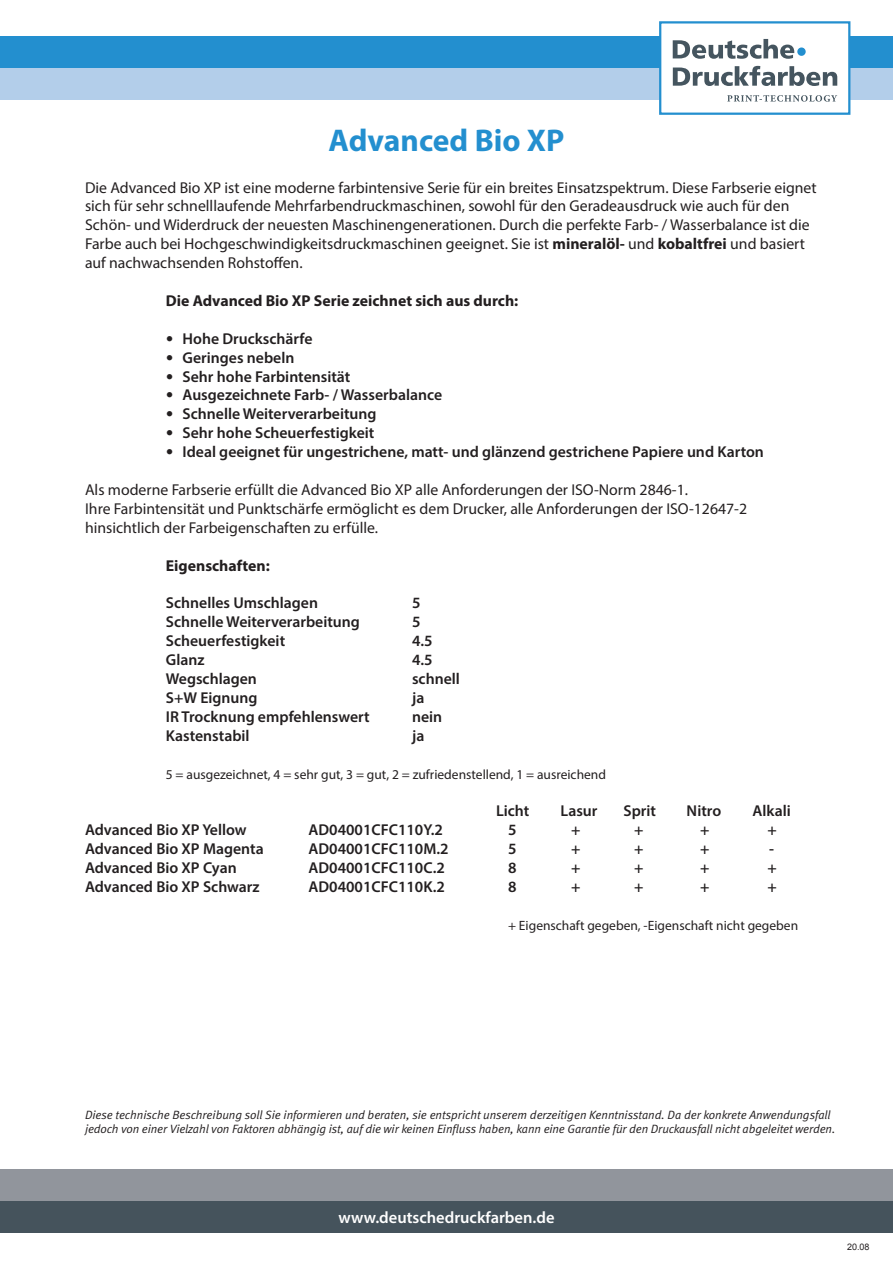
<style>
.page{position:relative;width:893px;height:1263px;background:#fff}
.page>*{position:absolute;margin:0;border:0;box-sizing:border-box;transform-origin:0 0}
.t1{font:700 31.5px "Myriad Pro";color:#238fcf}
.t2{font:600 16.5px "Myriad Pro";color:#fff}
.t3{font:15.75px/18.9px "Myriad Pro";color:#231f20}
.t4{font:600 15.75px "Myriad Pro";color:#231f20}
.t5{font:700 15.75px "Myriad Pro";color:#231f20}
.t6{font:13.5px "Myriad Pro";color:#231f20}
.t7{font:italic 12px/14.4px "Meta Normal";letter-spacing:-.005em;color:#231f20}
.t8{font:9px "Arial";color:#231f20}
.s1{font-weight:700}
.s2{font-family:"Meta Normal";font-weight:400;font-size:15px}
</style>
<div class="page">
<div style="left:0;top:36px;width:893px;height:32px;background:#238fcf"></div>
<div style="left:0;top:1169px;width:893px;height:32px;background:#91959c"></div>
<div style="left:0;top:68px;width:893px;height:32px;background:#b3ceea"></div>
<div style="left:0;top:1201px;width:893px;height:32px;background:#45535c"></div>
<div style="left:659px;top:21px;width:191px;height:94px;background:#fff;border:2px solid #238fcf"></div>
<svg style="left:673px;top:66px;width:164px;height:20px"></svg>
<svg style="left:727px;top:95px;width:110px;height:7px"></svg>
<svg style="left:673px;top:39px;width:121px;height:20px"></svg>
<div style="left:797px;top:47px;width:9px;height:9px;background:#238fcf;border-radius:50%"></div>
<h1 class="t1" style="left:328px;top:120px;width:237px">Advanced Bio XP</h1>
<p class="t3" style="left:85px;top:178px;width:733px">Die Advanced Bio XP ist eine moderne farbintensive Serie für ein breites Einsatzspektrum. Diese Farbserie eignet sich für sehr schnelllaufende Mehrfarbendruckmaschinen, sowohl für den Geradeausdruck wie auch für den Schön- und Widerdruck der neuesten Maschinengenerationen. Durch die perfekte Farb- / Wasserbalance ist die Farbe auch bei Hochgeschwindigkeitsdruckmaschinen geeignet. Sie ist <span class="s1">mineralöl-</span> und <span class="s1">kobaltfrei</span> und basiert auf nachwachsenden Rohstoffen.</p>
<p class="t5" style="left:166px;top:290px;width:354px">Die Advanced Bio XP Serie zeichnet sich aus durch:</p>
<p class="t4" style="left:166px;top:328px;width:148px"><span class="s2">•</span> Hohe Druckschärfe</p>
<p class="t4" style="left:166px;top:347px;width:130px"><span class="s2">•</span> Geringes nebeln</p>
<p class="t4" style="left:166px;top:366px;width:186px"><span class="s2">•</span> Sehr hohe Farbintensität</p>
<p class="t4" style="left:166px;top:385px;width:278px"><span class="s2">•</span> Ausgezeichnete Farb- / Wasserbalance</p>
<p class="t4" style="left:166px;top:404px;width:212px"><span class="s2">•</span> Schnelle Weiterverarbeitung</p>
<p class="t4" style="left:166px;top:423px;width:210px"><span class="s2">•</span> Sehr hohe Scheuerfestigkeit</p>
<p class="t4" style="left:166px;top:442px;width:600px"><span class="s2">•</span> Ideal geeignet für ungestrichene, matt- und glänzend gestrichene Papiere und Karton</p>
<p class="t3" style="left:85px;top:480px;width:664px">Als moderne Farbserie erfüllt die Advanced Bio XP alle Anforderungen der ISO-Norm 2846-1.<br>Ihre Farbintensität und Punktschärfe ermöglicht es dem Drucker, alle Anforderungen der ISO-12647-2 hinsichtlich der Farbeigenschaften zu erfülle.</p>
<p class="t5" style="left:166px;top:555px;width:105px">Eigenschaften:</p>
<p class="t4" style="left:166px;top:593px;width:154px">Schnelles Umschlagen</p>
<p class="t4" style="left:412px;top:593px;width:10px">5</p>
<p class="t4" style="left:166px;top:612px;width:196px">Schnelle Weiterverarbeitung</p>
<p class="t4" style="left:412px;top:612px;width:10px">5</p>
<p class="t4" style="left:166px;top:631px;width:121px">Scheuerfestigkeit</p>
<p class="t4" style="left:412px;top:631px;width:22px">4.5</p>
<p class="t4" style="left:166px;top:650px;width:40px">Glanz</p>
<p class="t4" style="left:412px;top:650px;width:22px">4.5</p>
<p class="t4" style="left:166px;top:669px;width:93px">Wegschlagen</p>
<p class="t4" style="left:412px;top:669px;width:49px">schnell</p>
<p class="t4" style="left:166px;top:688px;width:93px">S+W Eignung</p>
<p class="t4" style="left:412px;top:688px;width:14px">ja</p>
<p class="t4" style="left:166px;top:706px;width:205px">IR Trocknung empfehlenswert</p>
<p class="t4" style="left:412px;top:706px;width:32px">nein</p>
<p class="t4" style="left:166px;top:725px;width:85px">Kastenstabil</p>
<p class="t4" style="left:412px;top:725px;width:14px">ja</p>
<p class="t6" style="left:166px;top:766px;width:442px">5 = ausgezeichnet, 4 = sehr gut, 3 = gut, 2 = zufriedenstellend, 1 = ausreichend</p>
<p class="t4" style="left:496px;top:801px;width:35px">Licht</p>
<p class="t4" style="left:561px;top:801px;width:38px">Lasur</p>
<p class="t4" style="left:624px;top:801px;width:34px">Sprit</p>
<p class="t4" style="left:687px;top:801px;width:36px">Nitro</p>
<p class="t4" style="left:753px;top:801px;width:40px">Alkali</p>
<p class="t4" style="left:85px;top:820px;width:163px">Advanced Bio XP Yellow</p>
<p class="t4" style="left:309px;top:820px;width:136px">AD04001CFC110Y.2</p>
<p class="t4" style="left:508px;top:820px;width:10px">5</p>
<p class="t4" style="left:571px;top:820px;width:11px">+</p>
<p class="t4" style="left:634px;top:820px;width:11px">+</p>
<p class="t4" style="left:700px;top:820px;width:11px">+</p>
<p class="t4" style="left:768px;top:820px;width:11px">+</p>
<p class="t4" style="left:85px;top:839px;width:180px">Advanced Bio XP Magenta</p>
<p class="t4" style="left:309px;top:839px;width:142px">AD04001CFC110M.2</p>
<p class="t4" style="left:508px;top:839px;width:10px">5</p>
<p class="t4" style="left:571px;top:839px;width:11px">+</p>
<p class="t4" style="left:634px;top:839px;width:11px">+</p>
<p class="t4" style="left:700px;top:839px;width:11px">+</p>
<p class="t4" style="left:769px;top:839px;width:6px">-</p>
<p class="t4" style="left:85px;top:858px;width:153px">Advanced Bio XP Cyan</p>
<p class="t4" style="left:309px;top:858px;width:138px">AD04001CFC110C.2</p>
<p class="t4" style="left:508px;top:858px;width:10px">8</p>
<p class="t4" style="left:571px;top:858px;width:11px">+</p>
<p class="t4" style="left:634px;top:858px;width:11px">+</p>
<p class="t4" style="left:700px;top:858px;width:11px">+</p>
<p class="t4" style="left:768px;top:858px;width:11px">+</p>
<p class="t4" style="left:85px;top:877px;width:176px">Advanced Bio XP Schwarz</p>
<p class="t4" style="left:309px;top:877px;width:138px">AD04001CFC110K.2</p>
<p class="t4" style="left:508px;top:877px;width:10px">8</p>
<p class="t4" style="left:571px;top:877px;width:11px">+</p>
<p class="t4" style="left:634px;top:877px;width:11px">+</p>
<p class="t4" style="left:700px;top:877px;width:11px">+</p>
<p class="t4" style="left:768px;top:877px;width:11px">+</p>
<p class="t6" style="left:508px;top:917px;width:292px">+ Eigenschaft gegeben, -Eigenschaft nicht gegeben</p>
<p class="t7" style="left:85px;top:1107px;width:752px">Diese technische Beschreibung soll Sie informieren und beraten, sie entspricht unserem derzeitigen Kenntnisstand. Da der konkrete Anwendungsfall jedoch von einer Vielzahl von Faktoren abhängig ist, auf die wir keinen Einfluss haben, kann eine Garantie für den Druckausfall nicht abgeleitet werden.</p>
<p class="t2" style="left:338px;top:1207px;width:218px">www.deutschedruckfarben.de</p>
<p class="t8" style="left:847px;top:1241px;width:24px">20.08</p>
</div>
